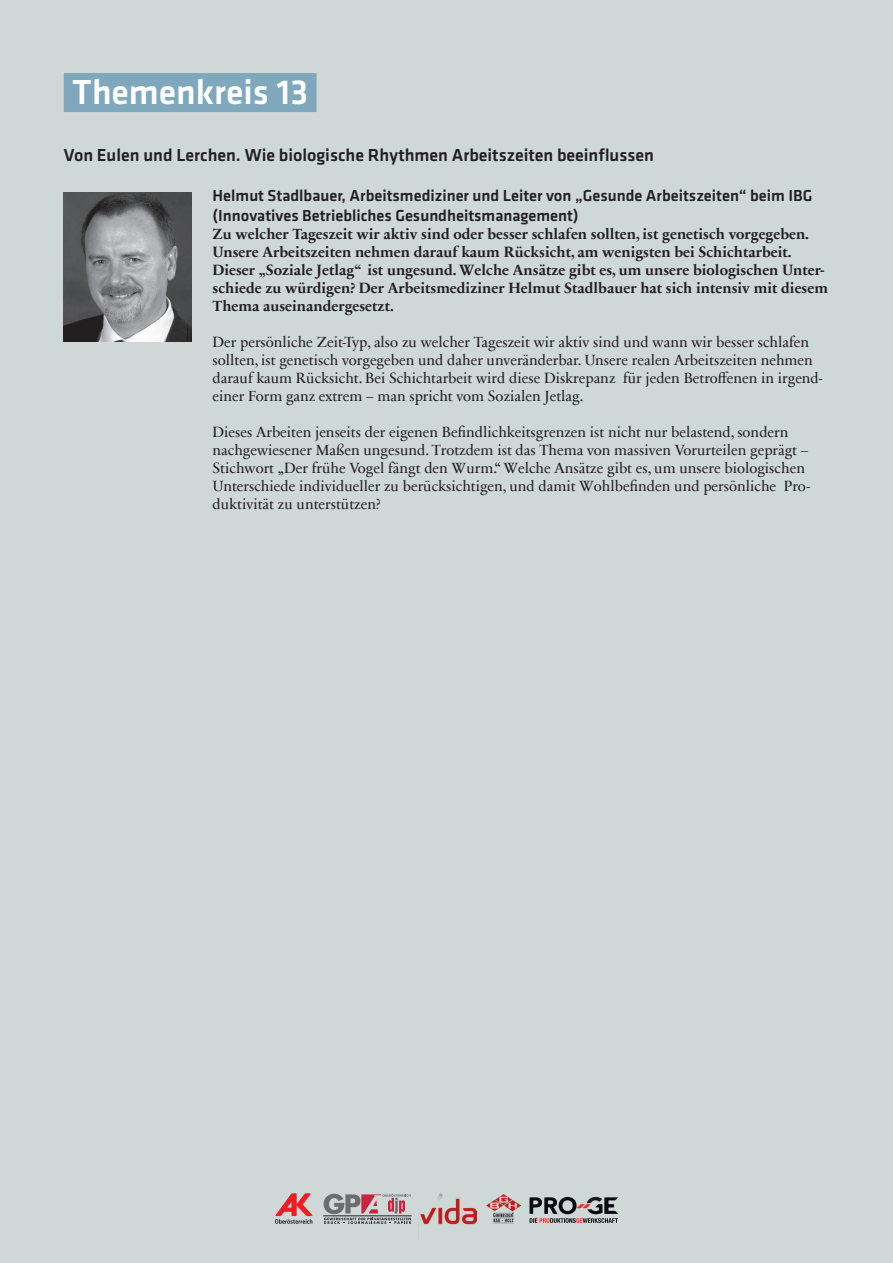
<style>
.page{position:relative;width:893px;height:1263px;background:#ced8d7}
.page>*{position:absolute;margin:0;border:0;box-sizing:border-box;transform-origin:0 0}
.t1{font:500 36px "Klavika Basic";color:#fff}
.t2{font:500 18px "Klavika Basic";color:#231f20}
.t3{font:500 16.5px/19.8px "Klavika Basic";color:#231f20}
.t4{font:15px/18px "Sabon Next Com";color:#231f20}
.t5{font:700 15px/18px "Sabon Next Com";color:#231f20}
</style>
<div class="page">
<svg style="left:275px;top:1193px;width:37px;height:31px"></svg>
<hr style="left:323px;top:1215px;width:89px;height:1px;background:#231f20">
<svg style="left:324px;top:1193px;width:87px;height:31px"></svg>
<img style="left:420px;top:1193px;width:57px;height:32px">
<img style="left:486px;top:1195px;width:34px;height:29px">
<svg style="left:529px;top:1197px;width:89px;height:26px"></svg>
<div style="left:64px;top:73px;width:253px;height:39px;background:#7fa8bc"></div>
<img style="left:64px;top:192px;width:127px;height:149px">
<h1 class="t1" style="left:72px;top:67px;width:237px">Themenkreis 13</h1>
<p class="t2" style="left:64px;top:143px;width:592px">Von Eulen und Lerchen. Wie biologische Rhythmen Arbeitszeiten beeinflussen</p>
<p class="t3" style="left:213px;top:185px;width:601px">Helmut Stadlbauer, Arbeitsmediziner und Leiter von „Gesunde Arbeitszeiten“ beim IBG (Innovatives Betriebliches Gesundheitsmanagement)</p>
<p class="t5" style="left:213px;top:224px;width:617px">Zu welcher Tageszeit wir aktiv sind oder besser schlafen sollten, ist genetisch vorgegeben.<br>Unsere Arbeitszeiten nehmen darauf kaum Rücksicht, am wenigsten bei Schichtarbeit.<br>Dieser „Soziale Jetlag“ ist ungesund. Welche Ansätze gibt es, um unsere biologischen Unter&shy;schiede zu würdigen? Der Arbeitsmediziner Helmut Stadlbauer hat sich intensiv mit diesem Thema auseinandergesetzt.</p>
<p class="t4" style="left:213px;top:332px;width:611px">Der persönliche Zeit-Typ, also zu welcher Tageszeit wir aktiv sind und wann wir besser schlafen sollten, ist genetisch vorgegeben und daher unveränderbar. Unsere realen Arbeitszeiten nehmen darauf kaum Rücksicht. Bei Schichtarbeit wird diese Diskrepanz für jeden Betroffenen in irgend&shy;einer Form ganz extrem – man spricht vom Sozialen Jetlag.</p>
<p class="t4" style="left:213px;top:422px;width:599px">Dieses Arbeiten jenseits der eigenen Befindlichkeitsgrenzen ist nicht nur belastend, sondern nachgewiesener Maßen ungesund. Trotzdem ist das Thema von massiven Vorurteilen geprägt – Stichwort „Der frühe Vogel fängt den Wurm.“ Welche Ansätze gibt es, um unsere biologischen Unterschiede individueller zu berücksichtigen, und damit Wohlbefinden und persönliche Pro&shy;duktivität zu unterstützen?</p>
</div>
